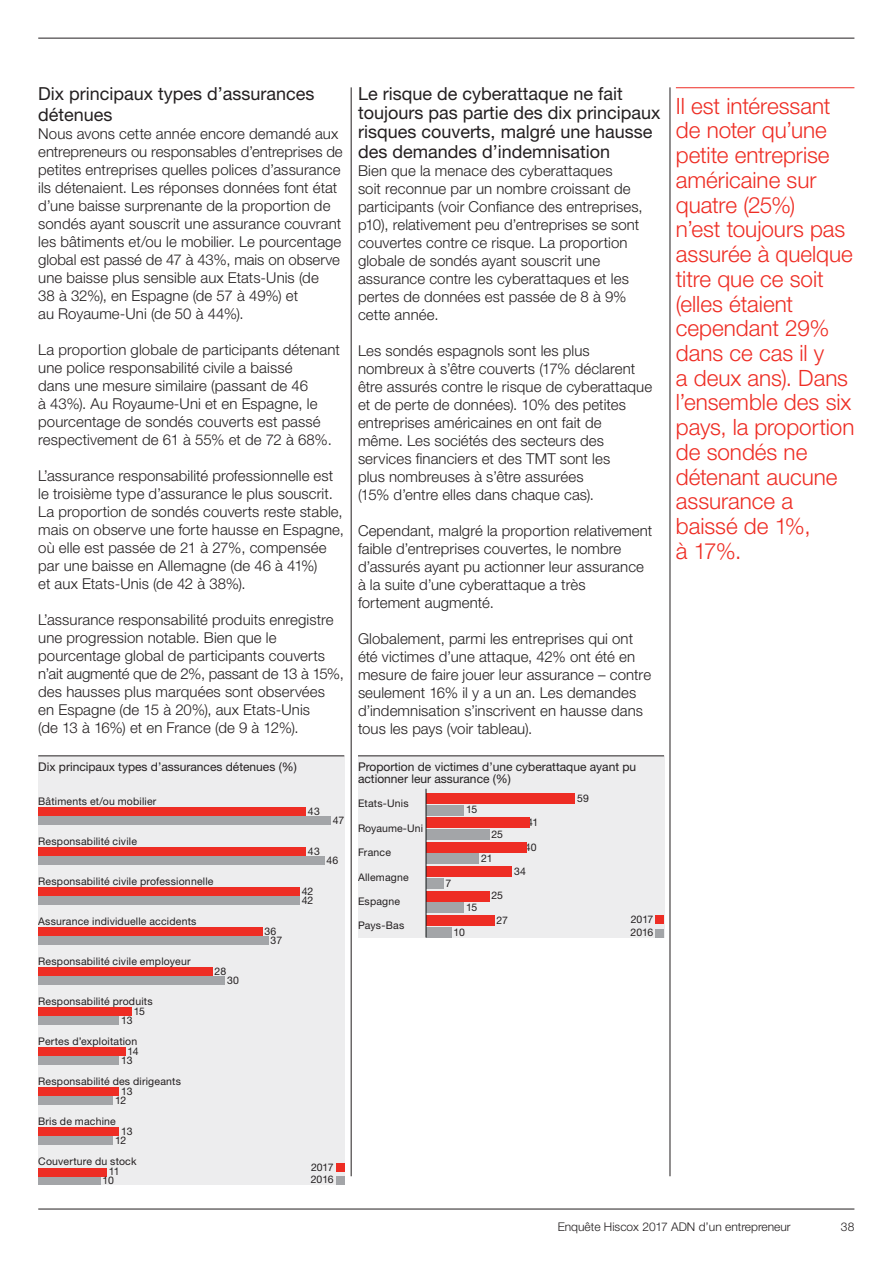
<style>
.page{position:relative;width:893px;height:1263px;background:#fff}
.page>*{position:absolute;margin:0;border:0;box-sizing:border-box;transform-origin:0 0}
.t1{font:300 22.5px/24.8px "Helvetica Neue LT Std";color:#ee2d24}
.t2{font:18px/18.8px "Helvetica Neue LT Std";color:#231f20}
.t3{font:300 15px/18px "Helvetica Neue LT Std";letter-spacing:.005em;color:#231f20}
.t4{font:12px/12px "Helvetica Neue LT Std";color:#231f20}
.t5{font:300 12px "Helvetica Neue LT Std";color:#231f20}
.t6{font:10.5px/8.6px "Helvetica Neue LT Std";letter-spacing:.015em;color:#231f20;text-align:center}
.t7{font:10.5px/12.5px "Helvetica Neue LT Std";letter-spacing:-.01em;color:#231f20}
</style>
<div class="page">
<hr style="left:670px;top:87px;width:1px;height:1089px;background:#231f20">
<hr style="left:351px;top:87px;width:1px;height:1089px;background:#231f20">
<hr style="left:676px;top:87px;width:178px;height:1px;background:#ee2d24">
<div style="left:38px;top:756px;width:306px;height:429px;background:#ededee"></div>
<div style="left:38px;top:816px;width:293px;height:9px;background:#a3a5a8"></div>
<div style="left:38px;top:808px;width:268px;height:8px;background:#ee2d24"></div>
<div style="left:38px;top:856px;width:286px;height:9px;background:#a3a5a8"></div>
<div style="left:38px;top:848px;width:268px;height:8px;background:#ee2d24"></div>
<div style="left:38px;top:896px;width:262px;height:9px;background:#a3a5a8"></div>
<div style="left:38px;top:888px;width:262px;height:8px;background:#ee2d24"></div>
<div style="left:38px;top:936px;width:230px;height:9px;background:#a3a5a8"></div>
<div style="left:38px;top:928px;width:224px;height:8px;background:#ee2d24"></div>
<div style="left:38px;top:976px;width:187px;height:9px;background:#a3a5a8"></div>
<div style="left:38px;top:968px;width:174px;height:8px;background:#ee2d24"></div>
<div style="left:38px;top:1016px;width:81px;height:9px;background:#a3a5a8"></div>
<div style="left:38px;top:1008px;width:94px;height:8px;background:#ee2d24"></div>
<div style="left:38px;top:1056px;width:81px;height:9px;background:#a3a5a8"></div>
<div style="left:38px;top:1048px;width:87px;height:8px;background:#ee2d24"></div>
<div style="left:38px;top:1096px;width:75px;height:9px;background:#a3a5a8"></div>
<div style="left:38px;top:1088px;width:81px;height:8px;background:#ee2d24"></div>
<div style="left:38px;top:1136px;width:75px;height:9px;background:#a3a5a8"></div>
<div style="left:38px;top:1128px;width:81px;height:8px;background:#ee2d24"></div>
<div style="left:38px;top:1176px;width:62px;height:9px;background:#a3a5a8"></div>
<div style="left:38px;top:1168px;width:69px;height:8px;background:#ee2d24"></div>
<div style="left:336px;top:1163px;width:8px;height:8px;background:#ee2d24"></div>
<div style="left:336px;top:1176px;width:8px;height:9px;background:#a3a5a8"></div>
<hr style="left:38px;top:756px;width:306px;height:1px;background:#231f20">
<div style="left:358px;top:756px;width:306px;height:182px;background:#ededee"></div>
<div style="left:655px;top:916px;width:9px;height:8px;background:#ee2d24"></div>
<div style="left:655px;top:929px;width:9px;height:9px;background:#a3a5a8"></div>
<div style="left:426px;top:927px;width:25px;height:11px;background:#a3a5a8"></div>
<div style="left:426px;top:878px;width:17px;height:11px;background:#a3a5a8"></div>
<div style="left:426px;top:915px;width:68px;height:11px;background:#ee2d24"></div>
<div style="left:426px;top:902px;width:38px;height:11px;background:#a3a5a8"></div>
<div style="left:426px;top:891px;width:63px;height:10px;background:#ee2d24"></div>
<div style="left:426px;top:866px;width:86px;height:11px;background:#ee2d24"></div>
<div style="left:426px;top:854px;width:53px;height:10px;background:#a3a5a8"></div>
<div style="left:426px;top:842px;width:101px;height:11px;background:#ee2d24"></div>
<div style="left:426px;top:829px;width:63px;height:11px;background:#a3a5a8"></div>
<div style="left:426px;top:817px;width:104px;height:11px;background:#ee2d24"></div>
<div style="left:426px;top:805px;width:38px;height:10px;background:#a3a5a8"></div>
<div style="left:426px;top:793px;width:149px;height:11px;background:#ee2d24"></div>
<hr style="left:426px;top:789px;width:1px;height:149px;background:#121617">
<hr style="left:358px;top:756px;width:306px;height:1px;background:#231f20">
<hr style="left:38px;top:38px;width:816px;height:1px;background:#231f20">
<hr style="left:38px;top:1209px;width:816px;height:1px;background:#231f20">
<p class="t2" style="left:38px;top:85px;width:278px;line-height:20.5px">Dix principaux types d’assurances détenues</p>
<p class="t3" style="left:38px;top:126px;width:306px">Nous avons cette année encore demandé aux entrepreneurs ou responsables d’entreprises de petites entreprises quelles polices d’assurance ils détenaient. Les réponses données font état d’une baisse surprenante de la proportion de sondés ayant souscrit une assurance couvrant les bâtiments et/ou le mobilier. Le pourcentage global est passé de 47 à 43%, mais on observe une baisse plus sensible aux Etats-Unis (de<br>38 à 32%), en Espagne (de 57 à 49%) et<br>au Royaume-Uni (de 50 à 44%).</p>
<p class="t3" style="left:38px;top:342px;width:303px">La proportion globale de participants détenant une police responsabilité civile a baissé<br>dans une mesure similaire (passant de 46<br>à 43%). Au Royaume-Uni et en Espagne, le pourcentage de sondés couverts est passé respectivement de 61 à 55% et de 72 à 68%.</p>
<p class="t3" style="left:38px;top:468px;width:307px">L’assurance responsabilité professionnelle est le troisième type d’assurance le plus souscrit.<br>La proportion de sondés couverts reste stable, mais on observe une forte hausse en Espagne, où elle est passée de 21 à 27%, compensée par une baisse en Allemagne (de 46 à 41%)<br>et aux Etats-Unis (de 42 à 38%).</p>
<p class="t3" style="left:38px;top:612px;width:307px">L’assurance responsabilité produits enregistre une progression notable. Bien que le pourcentage global de participants couverts n’ait augmenté que de 2%, passant de 13 à 15%, des hausses plus marquées sont observées en Espagne (de 15 à 20%), aux Etats-Unis<br>(de 13 à 16%) et en France (de 9 à 12%).</p>
<p class="t2" style="left:358px;top:86px;width:304px">Le risque de cyberattaque ne fait toujours pas partie des dix principaux risques couverts, malgré une hausse</p>
<p class="t2" style="left:358px;top:144px;width:253px">des demandes d’indemnisation</p>
<p class="t3" style="left:358px;top:163px;width:286px">Bien que la menace des cyberattaques<br>soit reconnue par un nombre croissant de participants (voir Confiance des entreprises, p10), relativement peu d’entreprises se sont couvertes contre ce risque. La proportion globale de sondés ayant souscrit une assurance contre les cyberattaques et les pertes de données est passée de 8 à 9% cette année.</p>
<p class="t3" style="left:358px;top:343px;width:296px">Les sondés espagnols sont les plus nombreux à s’être couverts (17% déclarent être assurés contre le risque de cyberattaque et de perte de données). 10% des petites entreprises américaines en ont fait de<br>même. Les sociétés des secteurs des services financiers et des TMT sont les<br>plus nombreuses à s’être assurées<br>(15% d’entre elles dans chaque cas).</p>
<p class="t3" style="left:358px;top:523px;width:296px">Cependant, malgré la proportion relativement faible d’entreprises couvertes, le nombre d’assurés ayant pu actionner leur assurance à la suite d’une cyberattaque a très<br>fortement augmenté.</p>
<p class="t3" style="left:358px;top:631px;width:295px">Globalement, parmi les entreprises qui ont été victimes d’une attaque, 42% ont été en mesure de faire jouer leur assurance – contre seulement 16% il y a un an. Les demandes d’indemnisation s’inscrivent en hausse dans tous les pays (voir tableau).</p>
<p class="t4" style="left:38px;top:762px;width:260px">Dix principaux types d’assurances détenues (%)</p>
<p class="t4" style="left:358px;top:762px;width:280px">Proportion de victimes d’une cyberattaque ayant pu actionner leur assurance (%)</p>
<p class="t6" style="left:358px;top:800px;width:52px">Etats-Unis</p>
<p class="t6" style="left:358px;top:824px;width:67px">Royaume-Uni</p>
<p class="t6" style="left:358px;top:849px;width:35px">France</p>
<p class="t6" style="left:358px;top:873px;width:52px">Allemagne</p>
<p class="t6" style="left:358px;top:898px;width:44px">Espagne</p>
<p class="t6" style="left:358px;top:922px;width:48px">Pays-Bas</p>
<p class="t7" style="left:630px;top:914px;width:24px">2017<br>2016</p>
<p class="t6" style="left:577px;top:795px;width:13px">59</p>
<p class="t6" style="left:38px;top:798px;width:120px">Bâtiments et/ou mobilier</p>
<p class="t6" style="left:38px;top:838px;width:100px">Responsabilité civile</p>
<p class="t6" style="left:38px;top:878px;width:177px">Responsabilité civile professionnelle</p>
<p class="t6" style="left:38px;top:918px;width:160px">Assurance individuelle accidents</p>
<p class="t6" style="left:38px;top:958px;width:154px">Responsabilité civile employeur</p>
<p class="t6" style="left:38px;top:998px;width:116px">Responsabilité produits</p>
<p class="t6" style="left:38px;top:1038px;width:101px">Pertes d’exploitation</p>
<p class="t6" style="left:38px;top:1078px;width:144px">Responsabilité des dirigeants</p>
<p class="t6" style="left:38px;top:1118px;width:79px">Bris de machine</p>
<p class="t6" style="left:38px;top:1158px;width:100px">Couverture du stock</p>
<p class="t6" style="left:466px;top:806px;width:13px">15</p>
<p class="t6" style="left:308px;top:808px;width:13px">43</p>
<p class="t6" style="left:333px;top:817px;width:13px">47</p>
<p class="t6" style="left:527px;top:819px;width:13px">41</p>
<p class="t6" style="left:525px;top:843px;width:13px">40</p>
<p class="t6" style="left:491px;top:831px;width:13px">25</p>
<p class="t6" style="left:308px;top:848px;width:13px">43</p>
<p class="t6" style="left:481px;top:855px;width:13px">21</p>
<p class="t6" style="left:327px;top:857px;width:13px">46</p>
<p class="t6" style="left:514px;top:868px;width:13px">34</p>
<p class="t6" style="left:445px;top:880px;width:7px">7</p>
<p class="t6" style="left:302px;top:888px;width:13px;text-align:left">42<br>42</p>
<p class="t6" style="left:491px;top:892px;width:13px">25</p>
<p class="t6" style="left:466px;top:904px;width:13px">15</p>
<p class="t6" style="left:496px;top:917px;width:13px">27</p>
<p class="t6" style="left:264px;top:928px;width:19px">36<br>37</p>
<p class="t6" style="left:453px;top:928px;width:13px">10</p>
<p class="t6" style="left:215px;top:968px;width:13px">28</p>
<p class="t6" style="left:227px;top:977px;width:13px">30</p>
<p class="t6" style="left:134px;top:1008px;width:13px">15</p>
<p class="t6" style="left:121px;top:1017px;width:13px">13</p>
<p class="t6" style="left:121px;top:1048px;width:19px">14<br>13</p>
<p class="t6" style="left:115px;top:1097px;width:13px">12</p>
<p class="t6" style="left:115px;top:1137px;width:13px">12</p>
<p class="t6" style="left:121px;top:1088px;width:13px">13</p>
<p class="t6" style="left:121px;top:1128px;width:13px">13</p>
<p class="t7" style="left:311px;top:1162px;width:24px">2017<br>2016</p>
<p class="t6" style="left:103px;top:1168px;width:19px">11<br>10</p>
<p class="t1" style="left:676px;top:95px;width:180px">Il est intéressant de noter qu’une petite entreprise américaine sur quatre (25%)<br>n’est toujours pas assurée à quelque titre que ce soit (elles étaient cependant 29% dans ce cas il y<br>a deux ans). Dans l’ensemble des six pays, la proportion de sondés ne détenant aucune assurance a baissé de 1%,<br>à 17%.</p>
<p class="t5" style="left:558px;top:1222px;width:234px">Enquête Hiscox 2017 ADN d’un entrepreneur</p>
<p class="t5" style="left:841px;top:1222px;width:15px">38</p>
</div>
